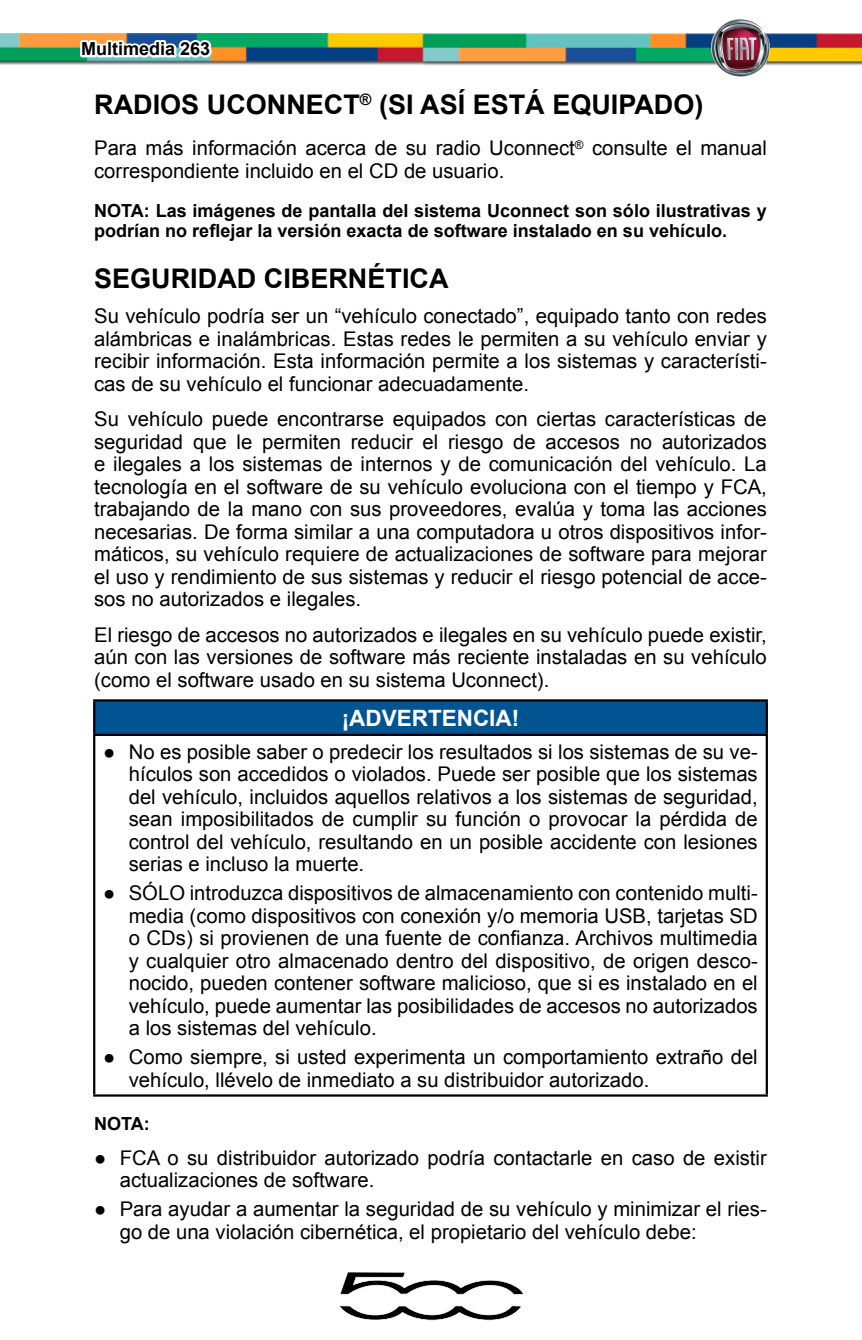
<style>
.page{position:relative;width:862px;height:1340px;background:#fff}
.page>*{position:absolute;margin:0;border:0;box-sizing:border-box;transform-origin:0 0}
._1_Título{font:700 27px "Arial";color:#000}
.Adver_Preca_Título{font:700 22.5px "Arial";color:#fff}
.Balas_normal{font:20.25px/22.5px "Arial";color:#000}
._4_Normal{font:20.25px/22.5px "Arial";color:#000;text-align:justify}
._6_NOTA{font:700 18px/20.2px "Arial";color:#000}
</style>
<div class="page">
<img style="left:0;top:34px;width:861px;height:32px">
<img style="left:710px;top:19px;width:59px;height:57px">
<svg style="left:78px;top:33px;width:137px;height:33px"></svg>
<svg style="left:339px;top:1272px;width:184px;height:48px"></svg>
<div style="left:94px;top:700px;width:672px;height:35px;background:#005492"></div>
<hr style="left:93px;top:699px;width:674px;height:2px;background:#000">
<hr style="left:93px;top:701px;width:2px;height:32px;background:#000">
<hr style="left:765px;top:701px;width:2px;height:32px;background:#000">
<hr style="left:93px;top:733px;width:674px;height:3px;background:#000">
<hr style="left:93px;top:736px;width:2px;height:358px;background:#000">
<hr style="left:765px;top:736px;width:2px;height:358px;background:#000">
<hr style="left:93px;top:1094px;width:674px;height:2px;background:#000">
<p class="_6_NOTA" style="left:81px;top:39px;width:131px">Multimedia 263</p>
<p class="_1_Título" style="left:94px;top:86px;width:610px">RADIOS UCONNECT<sup>®</sup> (SI ASÍ ESTÁ EQUIPADO)</p>
<p class="_4_Normal" style="left:94px;top:137px;width:673px">Para más información acerca de su radio Uconnect<sup>®</sup> consulte el manual correspondiente incluido en el CD de usuario.</p>
<p class="_6_NOTA" style="left:94px;top:201px;width:673px">NOTA: Las imágenes de pantalla del sistema Uconnect son sólo ilustrativas y podrían no reflejar la versión exacta de software instalado en su vehículo.</p>
<p class="_1_Título" style="left:94px;top:260px;width:355px">SEGURIDAD CIBERNÉTICA</p>
<p class="_4_Normal" style="left:94px;top:305px;width:673px">Su vehículo podría ser un “vehículo conectado”, equipado tanto con redes alámbricas e inalámbricas. Estas redes le permiten a su vehículo enviar y recibir información. Esta información permite a los sistemas y característi&shy;cas de su vehículo el funcionar adecuadamente.</p>
<p class="_4_Normal" style="left:94px;top:408px;width:673px">Su vehículo puede encontrarse equipados con ciertas características de seguridad que le permiten reducir el riesgo de accesos no autorizados e ilegales a los sistemas de internos y de comunicación del vehículo. La tecnología en el software de su vehículo evoluciona con el tiempo y FCA, trabajando de la mano con sus proveedores, evalúa y toma las acciones necesarias. De forma similar a una computadora u otros dispositivos infor&shy;máticos, su vehículo requiere de actualizaciones de software para mejorar el uso y rendimiento de sus sistemas y reducir el riesgo potencial de acce&shy;sos no autorizados e ilegales.</p>
<p class="_4_Normal" style="left:94px;top:623px;width:673px">El riesgo de accesos no autorizados e ilegales en su vehículo puede existir, aún con las versiones de software más reciente instaladas en su vehículo (como el software usado en su sistema Uconnect).</p>
<p class="Adver_Preca_Título" style="left:341px;top:703px;width:179px">¡ADVERTENCIA!</p>
<p class="Balas_normal" style="left:129px;top:740px;width:630px;text-align:justify;text-indent:-26px">● No es posible saber o predecir los resultados si los sistemas de su ve&shy;hículos son accedidos o violados. Puede ser posible que los sistemas del vehículo, incluidos aquellos relativos a los sistemas de seguridad, sean imposibilitados de cumplir su función o provocar la pérdida de control del vehículo, resultando en un posible accidente con lesiones serias e incluso la muerte.</p>
<p class="Balas_normal" style="left:129px;top:881px;width:630px;text-align:justify;text-indent:-26px">● SÓLO introduzca dispositivos de almacenamiento con contenido multi&shy;media (como dispositivos con conexión y/o memoria USB, tarjetas SD o CDs) si provienen de una fuente de confianza. Archivos multimedia y cualquier otro almacenado dentro del dispositivo, de origen desco&shy;nocido, pueden contener software malicioso, que si es instalado en el vehículo, puede aumentar las posibilidades de accesos no autorizados a los sistemas del vehículo.</p>
<p class="Balas_normal" style="left:129px;top:1045px;width:630px;text-indent:-26px">● Como siempre, si usted experimenta un comportamiento extraño del vehículo, llévelo de inmediato a su distribuidor autorizado.</p>
<p class="_6_NOTA" style="left:94px;top:1113px;width:57px">NOTA:</p>
<p class="Balas_normal" style="left:120px;top:1146px;width:648px;text-indent:-26px">● FCA o su distribuidor autorizado podría contactarle en caso de existir actualizaciones de software.</p>
<p class="Balas_normal" style="left:120px;top:1198px;width:648px;text-indent:-26px">● Para ayudar a aumentar la seguridad de su vehículo y minimizar el ries&shy;go de una violación cibernética, el propietario del vehículo debe:</p>
</div>
